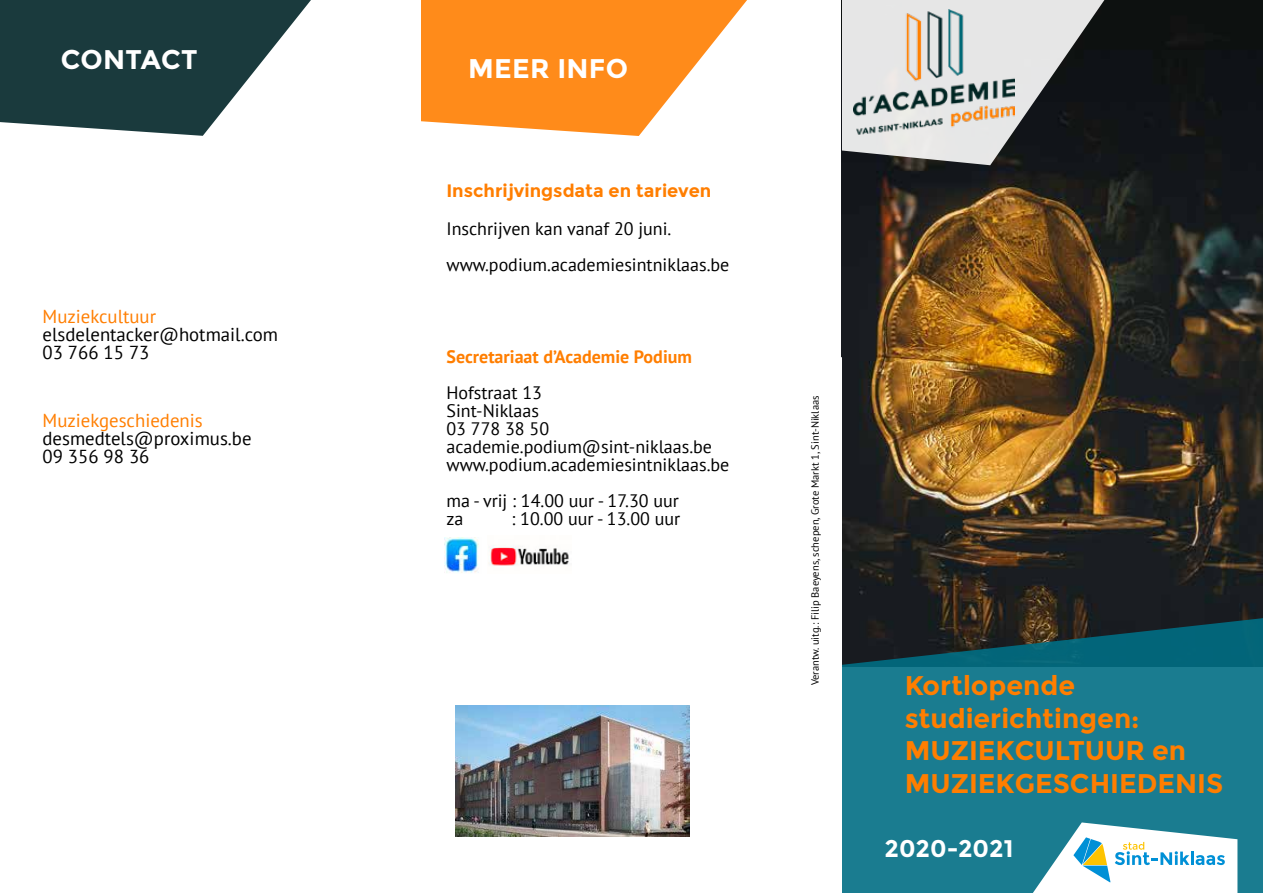
<style>
.page{position:relative;width:1263px;height:893px;background:#fff}
.page>*{position:absolute;margin:0;border:0;box-sizing:border-box;transform-origin:0 0}
.t1{font:700 27px/32.4px "Montserrat";color:#ff7e00}
.t2{font:700 27px "Montserrat";letter-spacing:.01em;color:#fff}
.t3{font:700 24px "Montserrat";color:#fff}
.t4{font:18.75px/18px "PT Sans";color:#000}
.t5{font:18.75px "PT Sans";color:#ff7e00}
.t6{font:18px/18px "PT Sans";color:#000}
.t7{font:700 18px "PT Sans";color:#ff7e00}
.t8{font:700 18px "Montserrat";color:#ff7e00}
.t9{font:10.5px "PT Sans";color:#000}
</style>
<div class="page">
<img style="left:841px;top:0;width:422px;height:590px">
<svg style="left:421px;top:0;width:326px;height:136px;fill:#ff8b1a"></svg>
<svg style="left:0;top:0;width:311px;height:136px;fill:#1a3a3d"></svg>
<svg style="left:842px;top:590px;width:421px;height:303px;fill:#1a7c90"></svg>
<svg style="left:842px;top:0;width:277px;height:165px"></svg>
<svg style="left:1033px;top:822px;width:204px;height:71px"></svg>
<img style="left:456px;top:706px;width:233px;height:131px">
<img style="left:853px;top:10px;width:161px;height:126px">
<img style="left:444px;top:538px;width:35px;height:35px">
<img style="left:488px;top:545px;width:81px;height:21px">
<h1 class="t2" style="left:61px;top:43px;width:138px">CONTACT</h1>
<h1 class="t2" style="left:468px;top:52px;width:161px">MEER INFO</h1>
<p class="t5" style="left:43px;top:305px;width:115px">Muziekcultuur</p>
<p class="t4" style="left:43px;top:325px;width:237px">elsdelentacker@hotmail.com<br>03 766 15 73</p>
<p class="t5" style="left:43px;top:408px;width:162px">Muziekgeschiedenis</p>
<p class="t4" style="left:43px;top:429px;width:211px">desmedtels@proximus.be<br>09 356 98 36</p>
<p class="t8" style="left:446px;top:180px;width:266px">Inschrijvingsdata en tarieven</p>
<p class="t6" style="left:446px;top:211px;width:284px;line-height:36px">Inschrijven kan vanaf 20 juni. www.podium.academiesintniklaas.be</p>
<p class="t7" style="left:446px;top:345px;width:247px">Secretariaat d’Academie Podium</p>
<p class="t6" style="left:446px;top:383px;width:284px">Hofstraat 13<br>Sint-Niklaas<br>03 778 38 50 academie.podium@sint-niklaas.be www.podium.academiesintniklaas.be</p>
<p class="t6" style="left:446px;top:491px;width:234px">ma - vrij : 14.00 uur - 17.30 uur za</p>
<p class="t6" style="left:511px;top:509px;width:170px">: 10.00 uur - 13.00 uur</p>
<p class="t9" style="left:808px;top:685px;width:291px;rotate:-90deg">Verantw. uitg.: Filip Baeyens, schepen, Grote Markt 1, Sint-Niklaas</p>
<h1 class="t1" style="left:905px;top:670px;width:320px">Kortlopende studierichtingen:<br>MUZIEKCULTUUR en<br>MUZIEKGESCHIEDENIS</h1>
<h2 class="t3" style="left:884px;top:834px;width:130px">2020-2021</h2>
</div>
